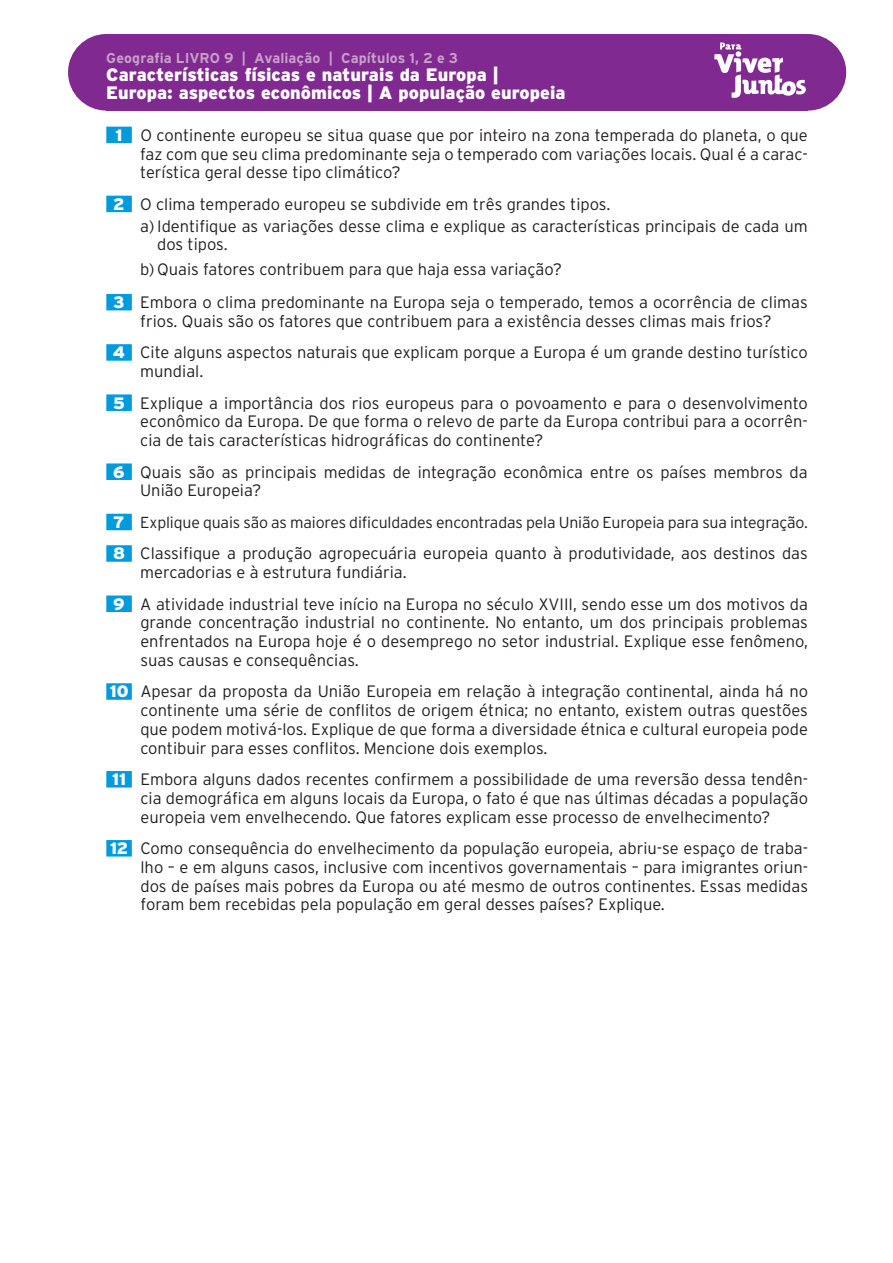
<style>
.page{position:relative;width:893px;height:1263px;background:#fff}
.page>*{position:absolute;margin:0;border:0;box-sizing:border-box;transform-origin:0 0}
.t1{font:900 18px/18px "Interstate";color:#fff}
.t2{font:300 16.5px/18.8px "Interstate";color:#231f20;text-align:justify}
.t3{font:300 15.9px "Interstate";letter-spacing:-.01em;color:#231f20}
.t4{font:700 14.25px "Interstate";letter-spacing:.005em;color:#c7a0c9}
.s1{font-weight:900;color:#fff}
.s2{font-weight:900;font-size:16.5px;color:#fff}
</style>
<div class="page">
<div style="left:770px;top:34px;width:76px;height:77px;background:#802990;border-radius:50%"></div>
<div style="left:68px;top:34px;width:77px;height:77px;background:#802990;border-radius:50%"></div>
<div style="left:106px;top:34px;width:702px;height:77px;background:#802990"></div>
<svg style="left:714px;top:43px;width:92px;height:55px"></svg>
<div style="left:106px;top:127px;width:26px;height:16px;background:#009bde"></div>
<div style="left:106px;top:196px;width:26px;height:16px;background:#009bde"></div>
<div style="left:106px;top:294px;width:26px;height:16px;background:#009bde"></div>
<div style="left:106px;top:344px;width:26px;height:17px;background:#009bde"></div>
<div style="left:106px;top:394px;width:26px;height:17px;background:#009bde"></div>
<div style="left:106px;top:463px;width:26px;height:17px;background:#009bde"></div>
<div style="left:106px;top:514px;width:26px;height:16px;background:#009bde"></div>
<div style="left:106px;top:545px;width:26px;height:17px;background:#009bde"></div>
<div style="left:106px;top:595px;width:26px;height:17px;background:#009bde"></div>
<div style="left:106px;top:683px;width:26px;height:17px;background:#009bde"></div>
<div style="left:106px;top:771px;width:26px;height:16px;background:#009bde"></div>
<div style="left:106px;top:840px;width:26px;height:16px;background:#009bde"></div>
<p class="t4" style="left:106px;top:50px;width:353px">Geografia LIVRO 9 | Avaliação | Capítulos 1, 2 e 3</p>
<p class="t1" style="left:106px;top:65px;width:461px">Características físicas e naturais da Europa |<br>Europa: aspectos econômicos | A população europeia</p>
<p class="t2" style="left:140px;top:126px;width:669px;text-indent:-25px"><span class="s1">1</span> O continente europeu se situa quase que por inteiro na zona temperada do planeta, o que faz com que seu clima predominante seja o temperado com variações locais. Qual é a carac&shy;terística geral desse tipo climático?</p>
<p class="t2" style="left:140px;top:193px;width:669px;line-height:22.2px;text-indent:-27px"><span class="s1">2</span> O clima temperado europeu se subdivide em três grandes tipos.<br>a) Identifique as variações desse clima e explique as características principais de cada um</p>
<p class="t2" style="left:140px;top:232px;width:423px;line-height:24.3px;text-indent:17px">dos tipos.<br>b) Quais fatores contribuem para que haja essa variação?</p>
<p class="t2" style="left:113px;top:293px;width:696px;text-align:center"><span class="s1">3</span> Embora o clima predominante na Europa seja o temperado, temos a ocorrência de climas frios. Quais são os fatores que contribuem para a existência desses climas mais frios?</p>
<p class="t2" style="left:140px;top:343px;width:669px;text-indent:-27px"><span class="s1">4</span> Cite alguns aspectos naturais que explicam porque a Europa é um grande destino turístico mundial.</p>
<p class="t2" style="left:140px;top:393px;width:669px;text-indent:-27px"><span class="s1">5</span> Explique a importância dos rios europeus para o povoamento e para o desenvolvimento econômico da Europa. De que forma o relevo de parte da Europa contribui para a ocorrên&shy;cia de tais características hidrográficas do continente?</p>
<p class="t2" style="left:140px;top:462px;width:669px;text-indent:-27px"><span class="s1">6</span> Quais são as principais medidas de integração econômica entre os países membros da<br>União Europeia?</p>
<p class="t3" style="left:113px;top:513px;width:696px"><span class="s2">7</span> Explique quais são as maiores dificuldades encontradas pela União Europeia para sua integração.</p>
<p class="t2" style="left:140px;top:544px;width:669px;text-indent:-27px"><span class="s1">8</span> Classifique a produção agropecuária europeia quanto à produtividade, aos destinos das mercadorias e à estrutura fundiária.</p>
<p class="t2" style="left:140px;top:594px;width:669px;text-indent:-27px"><span class="s1">9</span> A atividade industrial teve início na Europa no século XVIII, sendo esse um dos motivos da grande concentração industrial no continente. No entanto, um dos principais problemas enfrentados na Europa hoje é o desemprego no setor industrial. Explique esse fenômeno, suas causas e consequências.</p>
<p class="t2" style="left:140px;top:682px;width:669px;text-indent:-31px"><span class="s1">10</span> Apesar da proposta da União Europeia em relação à integração continental, ainda há no continente uma série de conflitos de origem étnica; no entanto, existem outras questões que podem motivá-los. Explique de que forma a diversidade étnica e cultural europeia pode contibuir para esses conflitos. Mencione dois exemplos.</p>
<p class="t2" style="left:140px;top:770px;width:669px;text-indent:-28px"><span class="s1">11</span> Embora alguns dados recentes confirmem a possibilidade de uma reversão dessa tendên&shy;cia demográfica em alguns locais da Europa, o fato é que nas últimas décadas a população europeia vem envelhecendo. Que fatores explicam esse processo de envelhecimento?</p>
<p class="t2" style="left:140px;top:839px;width:669px;text-indent:-30px"><span class="s1">12</span> Como consequência do envelhecimento da população europeia, abriu-se espaço de traba&shy;lho – e em alguns casos, inclusive com incentivos governamentais – para imigrantes oriun&shy;dos de países mais pobres da Europa ou até mesmo de outros continentes. Essas medidas foram bem recebidas pela população em geral desses países? Explique.</p>
</div>
